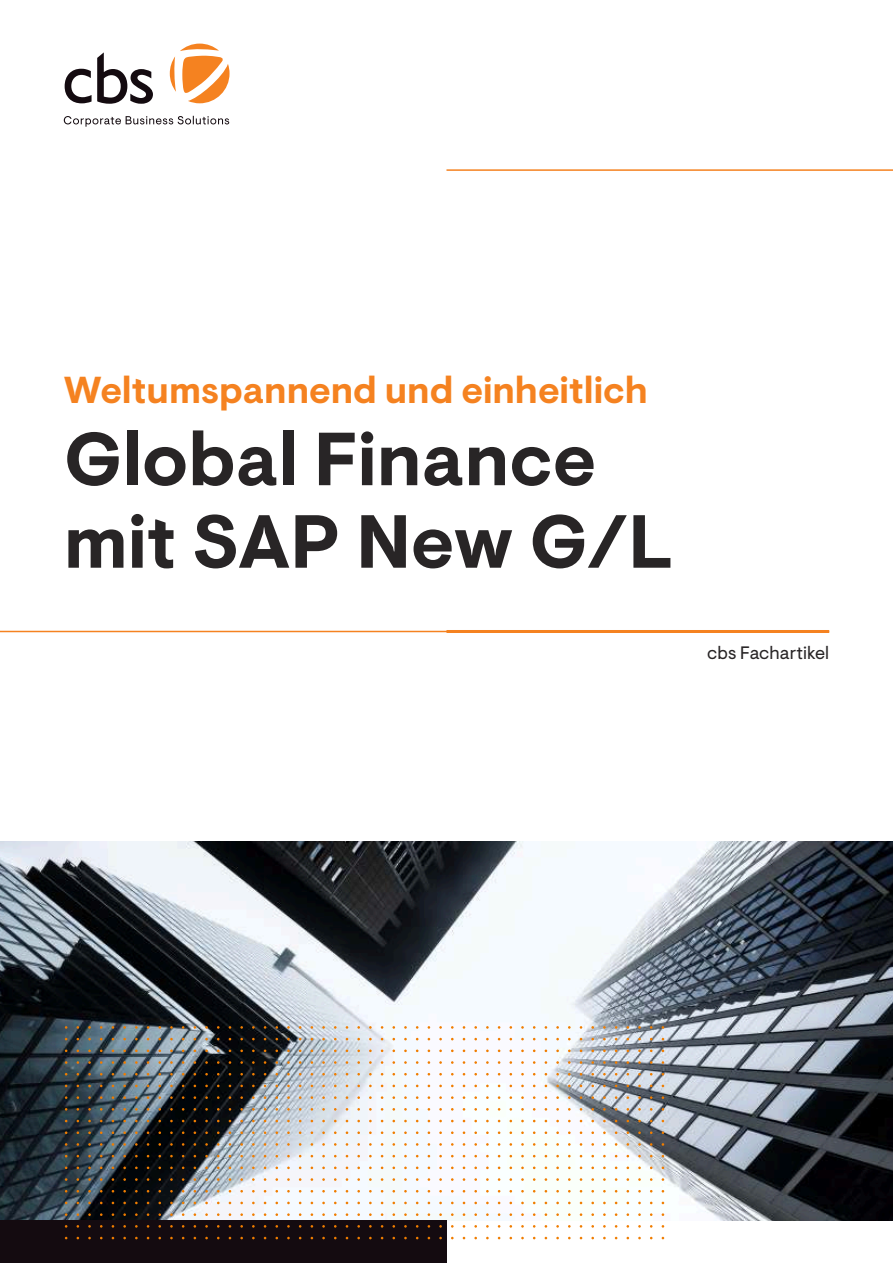
<style>
.page{position:relative;width:893px;height:1263px;background:#fff}
.page>*{position:absolute;margin:0;border:0;box-sizing:border-box;transform-origin:0 0}
.t1{font:700 75px/82.5px "Visuelt Pro";color:#282526}
.t2{font:700 37.5px "Visuelt Pro";color:#f58220}
.t3{font:18px "Visuelt Pro";letter-spacing:.005em;color:#282526}
</style>
<div class="page">
<hr style="left:446px;top:169px;width:447px;height:2px;background:#f58220">
<hr style="left:0;top:631px;width:829px;height:1px;background:#f58220">
<hr style="left:446px;top:630px;width:383px;height:3px;background:#f58220">
<img style="left:0;top:842px;width:893px;height:378px">
<div style="left:0;top:1220px;width:446px;height:43px;background:#140b10"></div>
<svg style="left:64px;top:116px;width:165px;height:11px"></svg>
<svg style="left:130px;top:69px;width:23px;height:35px"></svg>
<svg style="left:65px;top:52px;width:62px;height:52px"></svg>
<svg style="left:170px;top:44px;width:60px;height:59px"></svg>
<p class="t2" style="left:64px;top:372px;width:586px">Weltumspannend und einheitlich</p>
<h1 class="t1" style="left:64px;top:421px;width:612px">Global Finance mit SAP New G/L</h1>
<p class="t3" style="left:707px;top:645px;width:123px">cbs Fachartikel</p>
</div>
